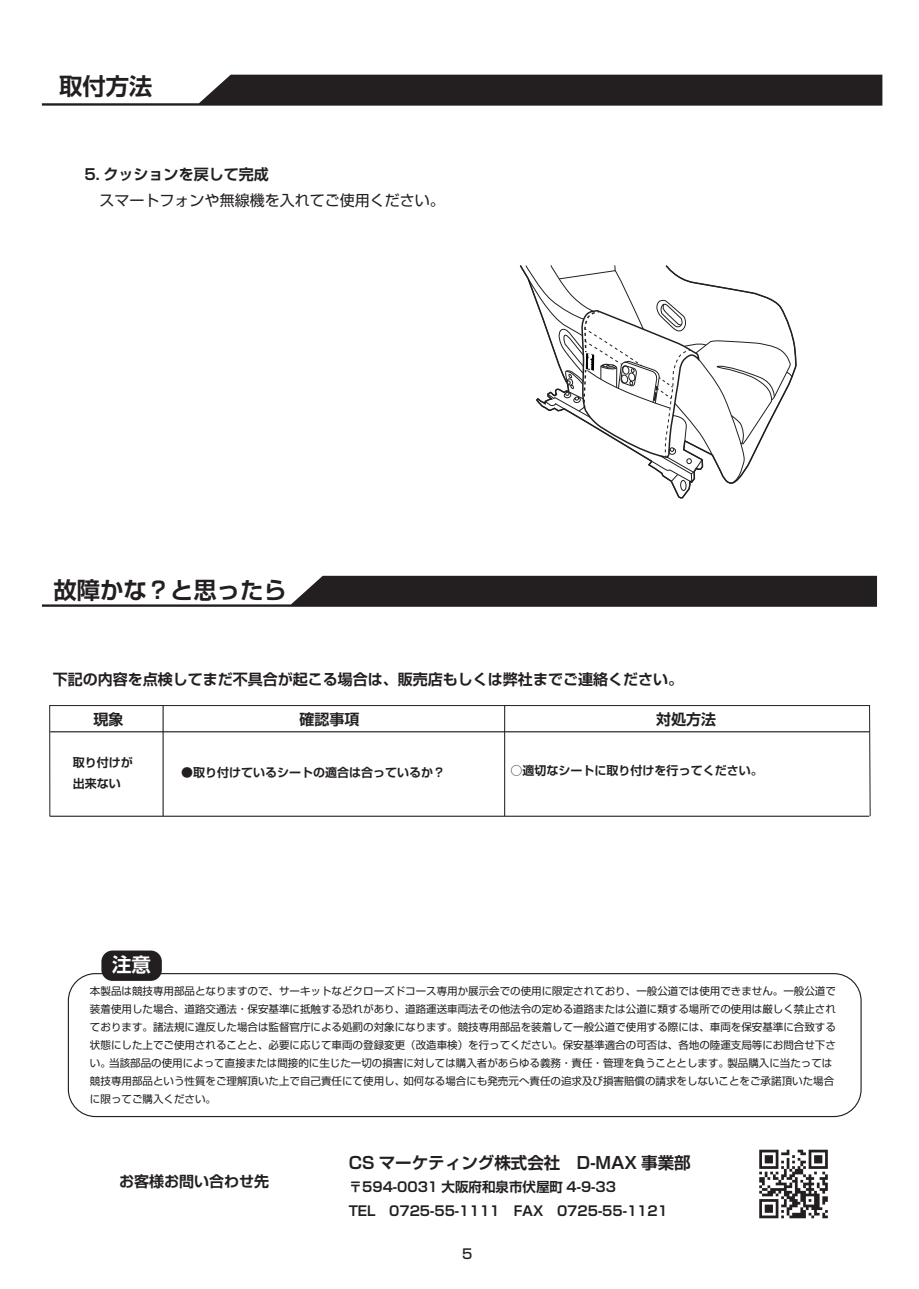
<style>
.page{position:relative;width:919px;height:1289px;background:#fff}
.page>*{position:absolute;margin:0;border:0;box-sizing:border-box;transform-origin:0 0}
.t1{font:700 23.25px "Shin Go Pro De";color:#231f20}
.t2{font:700 19.5px "Shin Go Pro De";color:#fff}
.t3{font:700 16.5px "Shin Go Pro De";color:#231f20}
.t4{font:700 15px "Shin Go Pro De";color:#231f20}
.t5{font:15px "Shin Go Pro";color:#231f20}
.t6{font:700 13.5px/23.7px "Shin Go Pro De";color:#231f20}
.t7{font:500 13.5px "Shin Go Pro";color:#231f20}
.t8{font:700 12px/21px "Shin Go Pro De";color:#231f20}
.t9{font:10.5px/18px "Shin Go Pro";color:#231f20}
</style>
<div class="page">
<svg style="left:42px;top:576px;width:834px;height:30px"></svg>
<svg style="left:759px;top:1149px;width:68px;height:69px"></svg>
<svg style="left:49px;top:705px;width:822px;height:112px"></svg>
<hr style="left:50px;top:731px;width:819px;height:1px;background:#231f20">
<hr style="left:163px;top:705px;width:1px;height:111px;background:#231f20">
<hr style="left:504px;top:705px;width:1px;height:111px;background:#231f20">
<div style="left:68px;top:973px;width:793px;height:144px;border:1px solid #231f20;border-radius:27px"></div>
<div style="left:101px;top:950px;width:61px;height:30px;background:#231f20;border-radius:11px"></div>
<hr style="left:50px;top:815px;width:819px;height:1px;background:#231f20">
<svg style="left:42px;top:75px;width:840px;height:31px"></svg>
<svg style="left:520px;top:265px;width:277px;height:234px"></svg>
<h1 class="t1" style="left:59px;top:67px;width:95px">取付方法</h1>
<h3 class="t4" style="left:85px;top:162px;width:186px">5. クッションを戻して完成</h3>
<h3 class="t5" style="left:100px;top:188px;width:346px">スマートフォンや無線機を入れてご使用ください。</h3>
<h1 class="t1" style="left:53px;top:571px;width:235px">故障かな？と思ったら</h1>
<h3 class="t4" style="left:53px;top:667px;width:631px">下記の内容を点検してまだ不具合が起こる場合は、販売店もしくは弊社までご連絡ください。</h3>
<h3 class="t4" style="left:93px;top:707px;width:31px">現象</h3>
<h3 class="t4" style="left:299px;top:707px;width:61px">確認事項</h3>
<h3 class="t4" style="left:656px;top:707px;width:61px">対処方法</h3>
<p class="t8" style="left:73px;top:750px;width:61px">取り付けが出来ない</p>
<p class="t8" style="left:181px;top:760px;width:265px">●取り付けているシートの適合は合っているか？</p>
<p class="t8" style="left:510px;top:759px;width:253px">○適切なシートに取り付けを行ってください。</p>
<h2 class="t2" style="left:112px;top:948px;width:40px">注意</h2>
<p class="t9" style="left:90px;top:980px;width:747px">本製品は競技専用部品となりますので、サーキットなどクローズドコース専用か展示会での使用に限定されており、一般公道では使用できません。一般公道で装着使用した場合、道路交通法・保安基準に抵触する恐れがあり、道路運送車両法その他法令の定める道路または公道に類する場所での使用は厳しく禁止されております。諸法規に違反した場合は監督官庁による処罰の対象になります。競技専用部品を装着して一般公道で使用する際には、車両を保安基準に合致する状態にした上でご使用されることと、必要に応じて車両の登録変更（改造車検）を行ってください。保安基準適合の可否は、各地の陸運支局等にお問合せ下さい。当該部品の使用によって直接または間接的に生じた一切の損害に対しては購入者があらゆる義務・責任・管理を負うこととします。製品購入に当たっては競技専用部品という性質をご理解頂いた上で自己責任にて使用し、如何なる場合にも発売元へ責任の追求及び損害賠償の請求をしないことをご承諾頂いた場合に限ってご購入ください。</p>
<h3 class="t4" style="left:119px;top:1168px;width:152px">お客様お問い合わせ先</h3>
<h3 class="t3" style="left:348px;top:1149px;width:343px">CS マーケティング株式会社　D-MAX 事業部</h3>
<p class="t6" style="left:348px;top:1173px;width:321px">〒594-0031 大阪府和泉市伏屋町 4-9-33<br>TEL　0725-55-1111　FAX　0725-55-1121</p>
<p class="t7" style="left:462px;top:1242px;width:12px">5</p>
</div>
